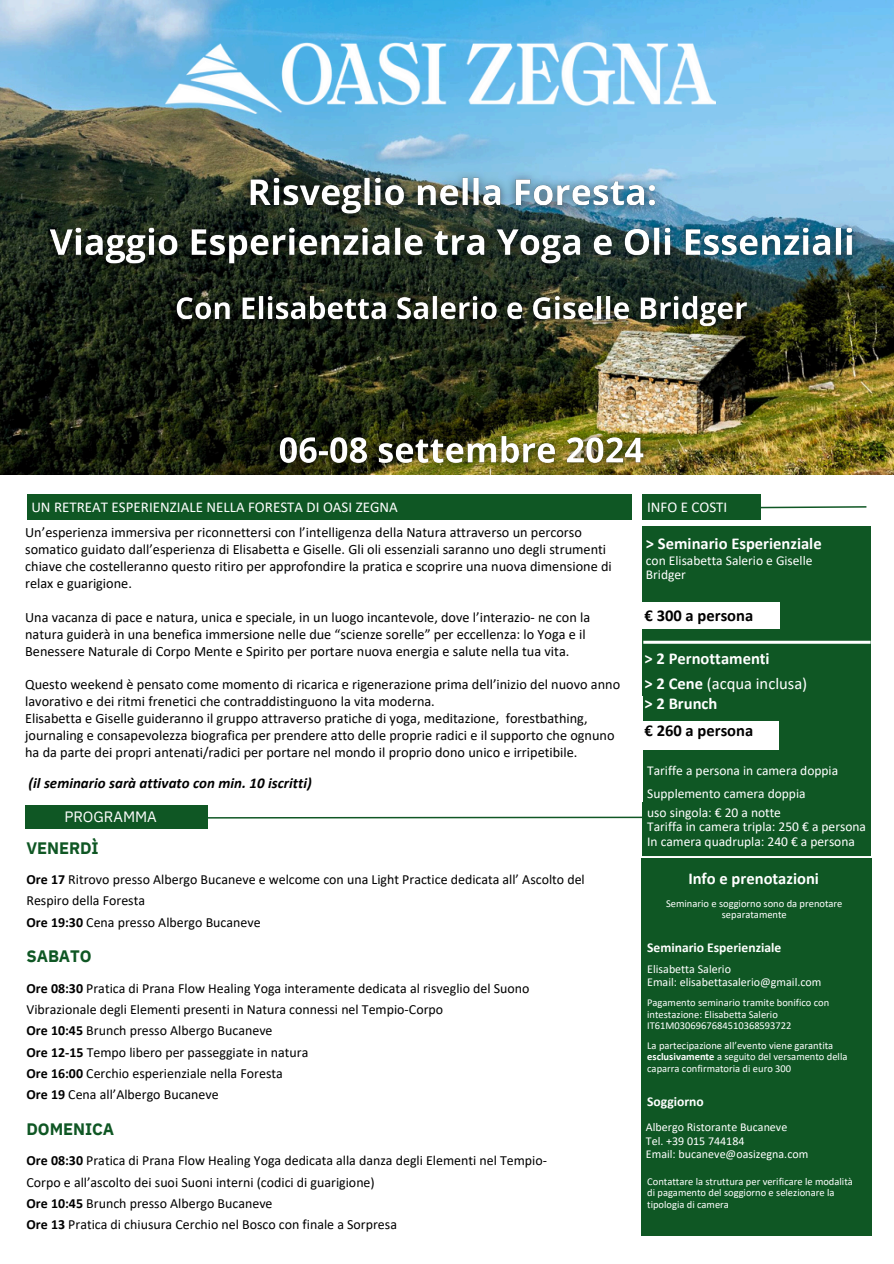
<style>
.page{position:relative;width:894px;height:1264px;background:#fff}
.page>*{position:absolute;margin:0;border:0;box-sizing:border-box;transform-origin:0 0}
.t1{font:700 16.5px/24.8px "Calibri";color:#fff}
.t2{font:700 16.5px/27px "Calibri";color:#000}
.t3{font:700 16.5px "IBM Plex Sans";letter-spacing:-.005em;color:#0f5724}
.t4{font:15px "Calibri";color:#fff}
.t5{font:italic 700 15px "Calibri";color:#000}
.t6{font:15px "IBM Plex Sans";color:#fff}
.t7{font:14.25px/16.8px "Calibri";color:#000}
.t8{font:13.95px/21.3px "Calibri";color:#000}
.t9{font:13.5px/14.7px "Calibri";color:#fff}
.t10{font:700 13.5px "Calibri";color:#fff}
.t11{font:12px "Calibri";color:#fff}
.t12{font:10.5px/11.4px "Calibri";color:#fff}
.s1{font-weight:700}
.s2{font-weight:400}
.s3{color:#fff}
</style>
<div class="page">
<div style="left:27px;top:494px;width:604px;height:25px;background:#0f5724"></div>
<div style="left:642px;top:525px;width:228px;height:493px;background:#0f5724"></div>
<div style="left:641px;top:601px;width:138px;height:27px;background:#fff"></div>
<div style="left:641px;top:721px;width:137px;height:29px;background:#fff"></div>
<hr style="left:643px;top:640px;width:227px;height:3px;background:#fff">
<div style="left:642px;top:494px;width:118px;height:26px;background:#0f5724"></div>
<svg style="left:760px;top:505px;width:107px;height:4px"></svg>
<svg style="left:208px;top:816px;width:434px;height:2px"></svg>
<img style="left:0;top:0;width:893px;height:475px">
<img style="left:165px;top:43px;width:549px;height:70px">
<hr style="left:628px;top:856px;width:250px;height:3px;background:#fff">
<div style="left:641px;top:858px;width:230px;height:370px;background:#0f5724"></div>
<div style="left:25px;top:804px;width:183px;height:24px;background:#0f5724"></div>
<div style="left:641px;top:1171px;width:230px;height:64px;background:#0f5724"></div>
<img style="left:265px;top:421px;width:394px;height:54px">
<img style="left:34px;top:162px;width:836px;height:120px">
<img style="left:162px;top:282px;width:599px;height:60px">
<p class="t4" style="left:31px;top:500px;width:368px">UN RETREAT ESPERIENZIALE NELLA FORESTA DI OASI ZEGNA</p>
<p class="t4" style="left:646px;top:500px;width:82px">INFO E COSTI</p>
<p class="t7" style="left:25px;top:525px;width:588px">Un’esperienza immersiva per riconnettersi con l’intelligenza della Natura attraverso un percorso somatico guidato dall’esperienza di Elisabetta e Giselle. Gli oli essenziali saranno uno degli strumenti chiave che costelleranno questo ritiro per approfondire la pratica e scoprire una nuova dimensione di relax e guarigione.</p>
<p class="t7" style="left:25px;top:610px;width:566px">Una vacanza di pace e natura, unica e speciale, in un luogo incantevole, dove l’interazio- ne con la natura guiderà in una benefica immersione nelle due “scienze sorelle” per eccellenza: lo Yoga e il<br>Benessere Naturale di Corpo Mente e Spirito per portare nuova energia e salute nella tua vita.</p>
<p class="t7" style="left:25px;top:677px;width:596px">Questo weekend è pensato come momento di ricarica e rigenerazione prima dell’inizio del nuovo anno lavorativo e dei ritmi frenetici che contraddistinguono la vita moderna.</p>
<p class="t7" style="left:25px;top:711px;width:590px">Elisabetta e Giselle guideranno il gruppo attraverso pratiche di yoga, meditazione, forestbathing, journaling e consapevolezza biografica per prendere atto delle proprie radici e il supporto che ognuno ha da parte dei propri antenati/radici per portare nel mondo il proprio dono unico e irripetibile.</p>
<p class="t5" style="left:29px;top:776px;width:284px">(il seminario sarà attivato con min. 10 iscritti)</p>
<h3 class="t6" style="left:64px;top:807px;width:94px">PROGRAMMA</h3>
<h4 class="t3" style="left:26px;top:837px;width:74px">VENERDÌ</h4>
<p class="t8" style="left:26px;top:869px;width:559px"><span class="s1">Ore 17</span> Ritrovo presso Albergo Bucaneve e welcome con una Light Practice dedicata all’ Ascolto del<br>Respiro della Foresta</p>
<p class="t8" style="left:26px;top:912px;width:235px"><span class="s1">Ore 19:30</span> Cena presso Albergo Bucaneve</p>
<p class="t3" style="left:26px;top:945px;width:67px">SABATO</p>
<h3 class="t8" style="left:26px;top:978px;width:504px"><span class="s1">Ore 08:30</span> Pratica di Prana Flow Healing Yoga interamente dedicata al risveglio del Suono<br>Vibrazionale degli Elementi presenti in Natura connessi nel Tempio-Corpo</h3>
<h5 class="t8" style="left:26px;top:1021px;width:247px"><span class="s1">Ore 10:45</span> Brunch presso Albergo Bucaneve</h5>
<p class="t8" style="left:26px;top:1042px;width:283px"><span class="s1">Ore 12-15</span> Tempo libero per passeggiate in natura</p>
<h5 class="t8" style="left:26px;top:1063px;width:258px"><span class="s1">Ore 16:00</span> Cerchio esperienziale nella Foresta</h5>
<p class="t8" style="left:26px;top:1085px;width:194px"><span class="s1">Ore 19</span> Cena all’Albergo Bucaneve</p>
<p class="t3" style="left:26px;top:1118px;width:89px">DOMENICA</p>
<p class="t8" style="left:26px;top:1151px;width:522px"><span class="s1">Ore 08:30</span> Pratica di Prana Flow Healing Yoga dedicata alla danza degli Elementi nel Tempio-<br>Corpo e all’ascolto dei suoi Suoni interni (codici di guarigione)</p>
<p class="t8" style="left:26px;top:1193px;width:247px"><span class="s1">Ore 10:45</span> Brunch presso Albergo Bucaneve</p>
<p class="t8" style="left:26px;top:1215px;width:372px"><span class="s1">Ore 13</span> Pratica di chiusura Cerchio nel Bosco con finale a Sorpresa</p>
<p class="t1" style="left:645px;top:532px;width:177px">&gt; Seminario Esperienziale</p>
<p class="t9" style="left:645px;top:554px;width:168px">con Elisabetta Salerio e Giselle<br>Bridger</p>
<p class="t2" style="left:644px;top:603px;width:110px">€ 300 a persona</p>
<h5 class="t1" style="left:644px;top:647px;width:164px">&gt; 2 Pernottamenti<br>&gt; 2 Cene <span class="s2">(acqua inclusa)</span></h5>
<h5 class="t2" style="left:644px;top:691px;width:110px"><span class="s3">&gt; 2 Brunch<br></span>€ 260 a persona</h5>
<p class="t9" style="left:647px;top:764px;width:192px">Tariffe a persona in camera doppia</p>
<p class="t9" style="left:647px;top:786px;width:160px">Supplemento camera doppia</p>
<p class="t9" style="left:647px;top:806px;width:135px">uso singola: € 20 a notte</p>
<p class="t9" style="left:647px;top:820px;width:220px">Tariffa in camera tripla: 250 € a persona</p>
<p class="t9" style="left:647px;top:835px;width:209px">In camera quadrupla: 240 € a persona</p>
<p class="t1" style="left:688px;top:867px;width:132px">Info e prenotazioni</p>
<p class="t12" style="left:666px;top:898px;width:178px;text-align:center">Seminario e soggiorno sono da prenotare separatamente</p>
<p class="t10" style="left:647px;top:942px;width:135px">Seminario Esperienziale</p>
<p class="t11" style="left:647px;top:963px;width:85px">Elisabetta Salerio</p>
<p class="t11" style="left:647px;top:976px;width:176px">Email: elisabettasalerio@gmail.com</p>
<p class="t12" style="left:647px;top:997px;width:184px">Pagamento seminario tramite bonifico con intestazione: Elisabetta Salerio</p>
<p class="t12" style="left:647px;top:1020px;width:146px">IT61M0306967684510368593722</p>
<p class="t12" style="left:647px;top:1040px;width:202px">La partecipazione all’evento viene garantita <span class="s1">esclusivamente</span> a seguito del versamento della caparra confirmatoria di euro 300</p>
<p class="t10" style="left:647px;top:1095px;width:58px">Soggiorno</p>
<h6 class="t11" style="left:645px;top:1122px;width:143px">Albergo Ristorante Bucaneve</h6>
<p class="t11" style="left:645px;top:1135px;width:100px">Tel. +39 015 744184</p>
<p class="t11" style="left:645px;top:1149px;width:164px">Email: bucaneve@oasizegna.com</p>
<p class="t12" style="left:647px;top:1176px;width:207px">Contattare la struttura per verificare le modalità di pagamento del soggiorno e selezionare la tipologia di camera</p>
</div>
